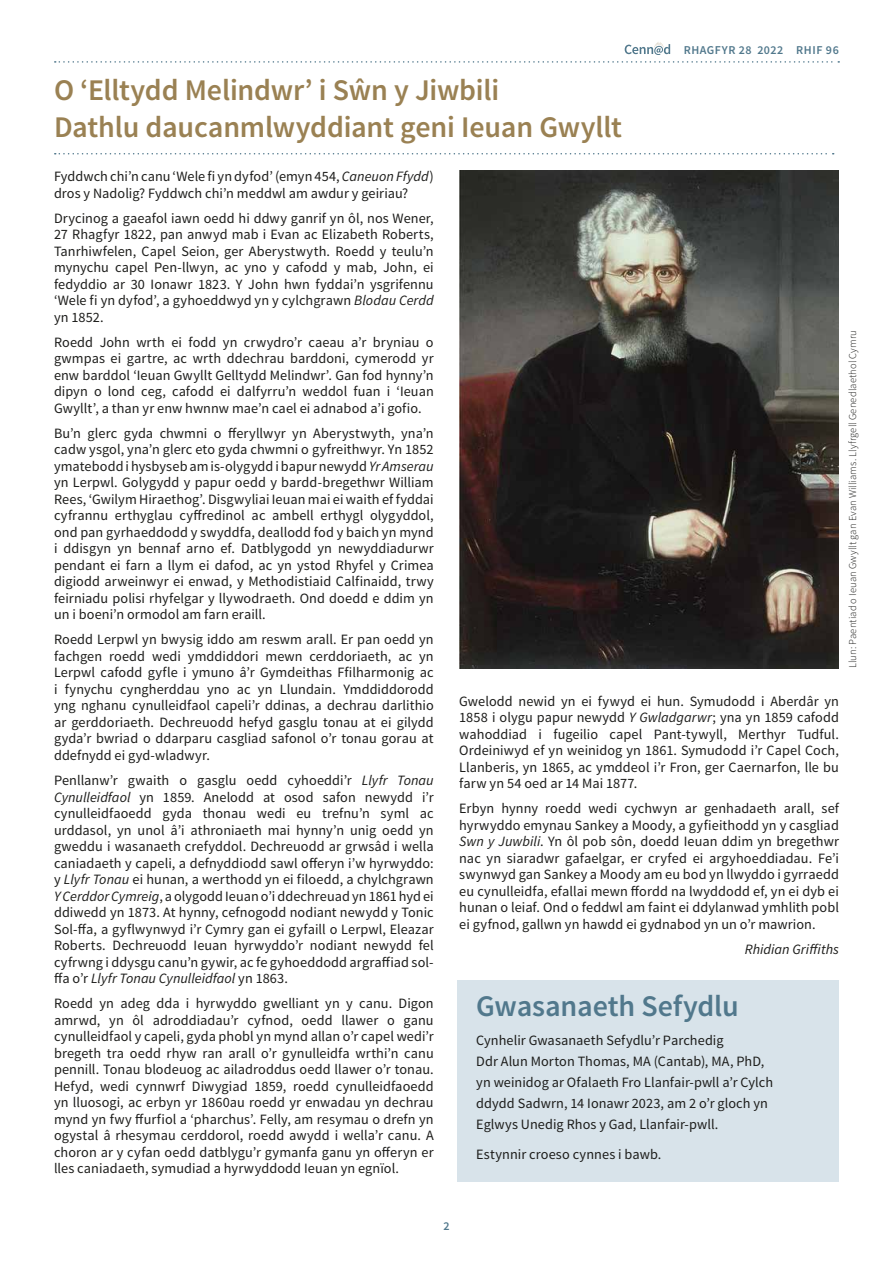
<style>
.page{position:relative;width:893px;height:1263px;background:#fff}
.page>*{position:absolute;margin:0;border:0;box-sizing:border-box;transform-origin:0 0}
.t1{font:600 30px/37.2px "Source Sans Pro";letter-spacing:-.005em;color:#9a8153}
.t2{font:600 30px "Source Sans Pro";letter-spacing:-.005em;color:#51788c}
.t3{font:14.25px/16.5px "Source Sans Pro";letter-spacing:.005em;color:#1d1d1b;text-align:justify}
.t4{font:italic 14.25px "Source Sans Pro";letter-spacing:.005em;color:#1d1d1b}
.t5{font:600 12px "Source Sans Pro";letter-spacing:.05em;color:#51788c}
.t6{font:300 10.5px "Source Sans Pro";letter-spacing:.015em;color:#1d1d1b}
.s1{font-style:italic}
</style>
<div class="page">
<svg style="left:625px;top:42px;width:45px;height:13px"></svg>
<svg style="left:55px;top:61px;width:784px;height:2px"></svg>
<div style="left:458px;top:980px;width:381px;height:201px;background:#d8e3ea"></div>
<svg style="left:55px;top:153px;width:779px;height:1px"></svg>
<img style="left:459px;top:171px;width:380px;height:497px">
<p class="t5" style="left:684px;top:42px;width:157px">RHAGFYR 28 2022 RHIF 96</p>
<h1 class="t1" style="left:54px;top:72px;width:570px">O ‘Elltydd Melindwr’ i Sŵn y Jiwbili<br>Dathlu daucanmlwyddiant geni Ieuan Gwyllt</h1>
<p class="t3" style="left:54px;top:169px;width:381px">Fyddwch chi’n canu ‘Wele fi yn dyfod’ (emyn 454, <span class="s1">Caneuon Ffydd</span>) dros y Nadolig? Fyddwch chi’n meddwl am awdur y geiriau?</p>
<p class="t3" style="left:54px;top:210px;width:381px">Drycinog a gaeafol iawn oedd hi ddwy ganrif yn ôl, nos Wener, 27 Rhagfyr 1822, pan anwyd mab i Evan ac Elizabeth Roberts, Tanrhiwfelen, Capel Seion, ger Aberystwyth. Roedd y teulu’n mynychu capel Pen-llwyn, ac yno y cafodd y mab, John, ei fedyddio ar 30 Ionawr 1823. Y John hwn fyddai’n ysgrifennu ‘Wele fi yn dyfod’, a gyhoeddwyd yn y cylchgrawn <span class="s1">Blodau Cerdd </span>yn 1852.</p>
<p class="t3" style="left:54px;top:334px;width:381px">Roedd John wrth ei fodd yn crwydro’r caeau a’r bryniau o gwmpas ei gartre, ac wrth ddechrau barddoni, cymerodd yr enw barddol ‘Ieuan Gwyllt Gelltydd Melindwr’. Gan fod hynny’n dipyn o lond ceg, cafodd ei dalfyrru’n weddol fuan i ‘Ieuan Gwyllt’, a than yr enw hwnnw mae’n cael ei adnabod a’i gofio.</p>
<p class="t3" style="left:54px;top:425px;width:381px">Bu’n glerc gyda chwmni o fferyllwyr yn Aberystwyth, yna’n cadw ysgol, yna’n glerc eto gyda chwmni o gyfreithwyr. Yn 1852 ymatebodd i hysbyseb am is-olygydd i bapur newydd <span class="s1">Yr Amserau </span>yn Lerpwl. Golygydd y papur oedd y bardd-bregethwr William Rees, ‘Gwilym Hiraethog’. Disgwyliai Ieuan mai ei waith ef fyddai cyfrannu erthyglau cyffredinol ac ambell erthygl olygyddol, ond pan gyrhaeddodd y swyddfa, deallodd fod y baich yn mynd i ddisgyn yn bennaf arno ef. Datblygodd yn newyddiadurwr pendant ei farn a llym ei dafod, ac yn ystod Rhyfel y Crimea digiodd arweinwyr ei enwad, y Methodistiaid Calfinaidd, trwy feirniadu polisi rhyfelgar y llywodraeth. Ond doedd e ddim yn un i boeni’n ormodol am farn eraill.</p>
<p class="t3" style="left:54px;top:632px;width:381px">Roedd Lerpwl yn bwysig iddo am reswm arall. Er pan oedd yn fachgen roedd wedi ymddiddori mewn cerddoriaeth, ac yn Lerpwl cafodd gyfle i ymuno â’r Gymdeithas Ffilharmonig ac i fynychu cyngherddau yno ac yn Llundain. Ymddiddorodd yng nghanu cynulleidfaol capeli’r ddinas, a dechrau darlithio ar gerddoriaeth. Dechreuodd hefyd gasglu tonau at ei gilydd gyda’r bwriad o ddarparu casgliad safonol o’r tonau gorau at ddefnydd ei gyd-wladwyr.</p>
<p class="t3" style="left:54px;top:772px;width:381px">Penllanw’r gwaith o gasglu oedd cyhoeddi’r <span class="s1">Llyfr Tonau Cynulleidfaol</span> yn 1859. Anelodd at osod safon newydd i’r cynulleidfaoedd gyda thonau wedi eu trefnu’n syml ac urddasol, yn unol â’i athroniaeth mai hynny’n unig oedd yn gweddu i wasanaeth crefyddol. Dechreuodd ar grwsâd i wella caniadaeth y capeli, a defnyddiodd sawl offeryn i’w hyrwyddo: y <span class="s1">Llyfr Tonau</span> ei hunan, a werthodd yn ei filoedd, a chylchgrawn <span class="s1">Y Cerddor Cymreig</span>, a olygodd Ieuan o’i ddechreuad yn 1861 hyd ei ddiwedd yn 1873. At hynny, cefnogodd nodiant newydd y Tonic Sol-ffa, a gyflwynwyd i’r Cymry gan ei gyfaill o Lerpwl, Eleazar Roberts. Dechreuodd Ieuan hyrwyddo’r nodiant newydd fel cyfrwng i ddysgu canu’n gywir, ac fe gyhoeddodd argraffiad sol&shy;ffa o’r <span class="s1">Llyfr Tonau Cynulleidfaol</span> yn 1863.</p>
<p class="t3" style="left:54px;top:995px;width:381px">Roedd yn adeg dda i hyrwyddo gwelliant yn y canu. Digon amrwd, yn ôl adroddiadau’r cyfnod, oedd llawer o ganu cynulleidfaol y capeli, gyda phobl yn mynd allan o’r capel wedi’r bregeth tra oedd rhyw ran arall o’r gynulleidfa wrthi’n canu pennill. Tonau blodeuog ac ailadroddus oedd llawer o’r tonau.<br>Hefyd, wedi cynnwrf Diwygiad 1859, roedd cynulleidfaoedd yn lluosogi, ac erbyn yr 1860au roedd yr enwadau yn dechrau mynd yn fwy ffurfiol a ‘pharchus’. Felly, am resymau o drefn yn ogystal â rhesymau cerddorol, roedd awydd i wella’r canu. A choron ar y cyfan oedd datblygu’r gymanfa ganu yn offeryn er lles caniadaeth, symudiad a hyrwyddodd Ieuan yn egnïol.</p>
<p class="t3" style="left:459px;top:693px;width:381px">Gwelodd newid yn ei fywyd ei hun. Symudodd i Aberdâr yn 1858 i olygu papur newydd <span class="s1">Y Gwladgarwr</span>; yna yn 1859 cafodd wahoddiad i fugeilio capel Pant-tywyll, Merthyr Tudful.<br>Ordeiniwyd ef yn weinidog yn 1861. Symudodd i’r Capel Coch, Llanberis, yn 1865, ac ymddeol i’r Fron, ger Caernarfon, lle bu farw yn 54 oed ar 14 Mai 1877.</p>
<p class="t3" style="left:459px;top:800px;width:381px">Erbyn hynny roedd wedi cychwyn ar genhadaeth arall, sef hyrwyddo emynau Sankey a Moody, a gyfieithodd yn y casgliad <span class="s1">Swn y Juwbili</span>. Yn ôl pob sôn, doedd Ieuan ddim yn bregethwr nac yn siaradwr gafaelgar, er cryfed ei argyhoeddiadau. Fe’i swynwyd gan Sankey a Moody am eu bod yn llwyddo i gyrraedd eu cynulleidfa, efallai mewn ffordd na lwyddodd ef, yn ei dyb ei hunan o leiaf. Ond o feddwl am faint ei ddylanwad ymhlith pobl ei gyfnod, gallwn yn hawdd ei gydnabod yn un o’r mawrion.</p>
<p class="t4" style="left:745px;top:940px;width:96px">Rhidian Griffiths</p>
<h1 class="t2" style="left:476px;top:987px;width:264px">Gwasanaeth Sefydlu</h1>
<p class="t3" style="left:476px;top:1030px;width:298px;line-height:21px;text-align:left">Cynhelir Gwasanaeth Sefydlu’r Parchedig<br>Ddr Alun Morton Thomas, MA (Cantab), MA, PhD, yn weinidog ar Ofalaeth Fro Llanfair-pwll a’r Cylch ddydd Sadwrn, 14 Ionawr 2023, am 2 o’r gloch yn Eglwys Unedig Rhos y Gad, Llanfair-pwll.</p>
<p class="t3" style="left:476px;top:1146px;width:187px">Estynnir croeso cynnes i bawb.</p>
<p class="t6" style="left:846px;top:668px;width:339px;rotate:-90deg">Llun: Paentiad o Ieuan Gwyllt gan Evan Williams. Llyfrgell Genedlaethol Cymru</p>
<p class="t5" style="left:443px;top:1218px;width:8px">2</p>
</div>
